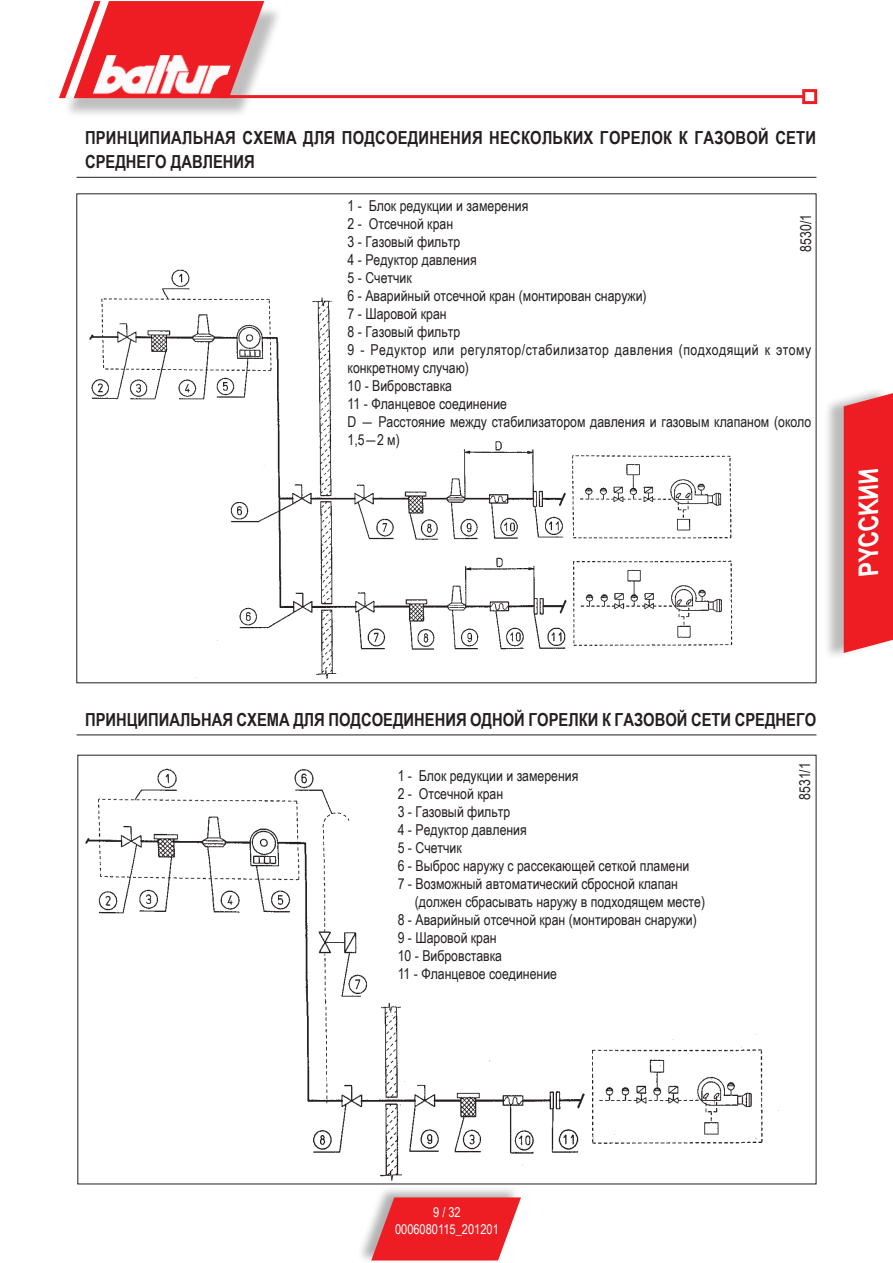
<style>
.page{position:relative;width:893px;height:1263px;background:#fff}
.page>*{position:absolute;margin:0;border:0;box-sizing:border-box;transform-origin:0 0}
.t1{font:italic 700 27px "Arial Narrow";color:#fff}
.sottocapitolo{font:700 18px/24px "Arial Narrow";color:#231f20}
.testo{font:15px/18px "Arial Narrow";color:#231f20}
.testo-2{font:15px/18px "Arial Narrow";letter-spacing:.03em;color:#231f20}
.t2{font:13.5px/16.5px "Arial Narrow";color:#fff;text-align:center}
</style>
<div class="page">
<div style="left:356px;top:1185px;width:164px;height:78px;background:#231f20;opacity:.35"></div>
<svg style="left:371px;top:1197px;width:150px;height:63px;background:#ec3c42"></svg>
<div style="left:63px;top:5px;width:219px;height:113px;background:#231f20;opacity:.29"></div>
<hr style="left:222px;top:95px;width:582px;height:3px;background:#ee1d23">
<div style="left:802px;top:89px;width:15px;height:15px;border:3px solid #ee1d23"></div>
<svg style="left:59px;top:1px;width:205px;height:98px"></svg>
<img style="left:89px;top:269px;width:645px;height:410px">
<img style="left:85px;top:768px;width:694px;height:413px">
<div style="left:823px;top:385px;width:66px;height:274px;background:#231f20;opacity:.3"></div>
<div style="left:844px;top:393px;width:49px;height:260px;background:#ee1d23"></div>
<hr style="left:77px;top:177px;width:739px;height:1px;background:#231f20">
<hr style="left:77px;top:734px;width:739px;height:1px;background:#231f20">
<p class="sottocapitolo" style="left:85px;top:125px;width:733px">ПРИНЦИПИАЛЬНАЯ СХЕМА ДЛЯ ПОДСОЕДИНЕНИЯ НЕСКОЛЬКИХ ГОРЕЛОК К ГАЗОВОЙ СЕТИ<br>СРЕДНЕГО ДАВЛЕНИЯ</p>
<p class="testo" style="left:348px;top:196px;width:182px">1 - Блок редукции и замерения</p>
<p class="testo" style="left:348px;top:214px;width:107px">2 - Отсечной кран</p>
<p class="testo" style="left:348px;top:232px;width:114px">3 - Газовый фильтр</p>
<p class="testo" style="left:348px;top:250px;width:131px">4 - Редуктор давления</p>
<p class="testo" style="left:348px;top:268px;width:66px">5 - Счетчик</p>
<p class="testo" style="left:348px;top:286px;width:301px">6 - Аварийный отсечной кран (монтирован снаружи)</p>
<p class="testo" style="left:348px;top:304px;width:101px">7 - Шаровой кран</p>
<p class="testo" style="left:348px;top:322px;width:114px">8 - Газовый фильтр</p>
<p class="testo-2" style="left:348px;top:340px;width:465px">9 - Редуктор или регулятор/стабилизатор давления (подходящий к этому конкретному случаю)</p>
<p class="testo" style="left:348px;top:376px;width:106px">10 - Вибровставка</p>
<p class="testo" style="left:348px;top:394px;width:161px">11 - Фланцевое соединение</p>
<p class="testo" style="left:348px;top:412px;width:465px">D ― Расстояние между стабилизатором давления и газовым клапаном (около<br>1,5―2 м)</p>
<p class="testo" style="left:796px;top:252px;width:39px;rotate:-90deg">8530/1</p>
<h1 class="t1" style="left:848px;top:575px;width:121px;rotate:-90deg">PYCCKИИ</h1>
<p class="sottocapitolo" style="left:85px;top:707px;width:733px">ПРИНЦИПИАЛЬНАЯ СХЕМА ДЛЯ ПОДСОЕДИНЕНИЯ ОДНОЙ ГОРЕЛКИ К ГАЗОВОЙ СЕТИ СРЕДНЕГО</p>
<p class="testo" style="left:398px;top:766px;width:182px">1 - Блок редукции и замерения</p>
<p class="testo" style="left:398px;top:784px;width:107px">2 - Отсечной кран</p>
<p class="testo" style="left:398px;top:802px;width:114px">3 - Газовый фильтр</p>
<p class="testo" style="left:398px;top:820px;width:131px">4 - Редуктор давления</p>
<p class="testo" style="left:398px;top:838px;width:66px">5 - Счетчик</p>
<p class="testo" style="left:398px;top:856px;width:293px">6 - Выброс наружу с рассекающей сеткой пламени</p>
<p class="testo" style="left:398px;top:874px;width:282px">7 - Возможный автоматический сбросной клапан</p>
<p class="testo" style="left:415px;top:892px;width:292px">(должен сбрасывать наружу в подходящем месте)</p>
<p class="testo" style="left:398px;top:910px;width:301px">8 - Аварийный отсечной кран (монтирован снаружи)</p>
<p class="testo" style="left:398px;top:928px;width:101px">9 - Шаровой кран</p>
<p class="testo" style="left:398px;top:946px;width:106px">10 - Вибровставка</p>
<p class="testo" style="left:398px;top:964px;width:161px">11 - Фланцевое соединение</p>
<p class="testo" style="left:795px;top:800px;width:39px;rotate:-90deg">8531/1</p>
<p class="t2" style="left:395px;top:1203px;width:105px">9 / 32<br>0006080115_201201</p>
</div>
